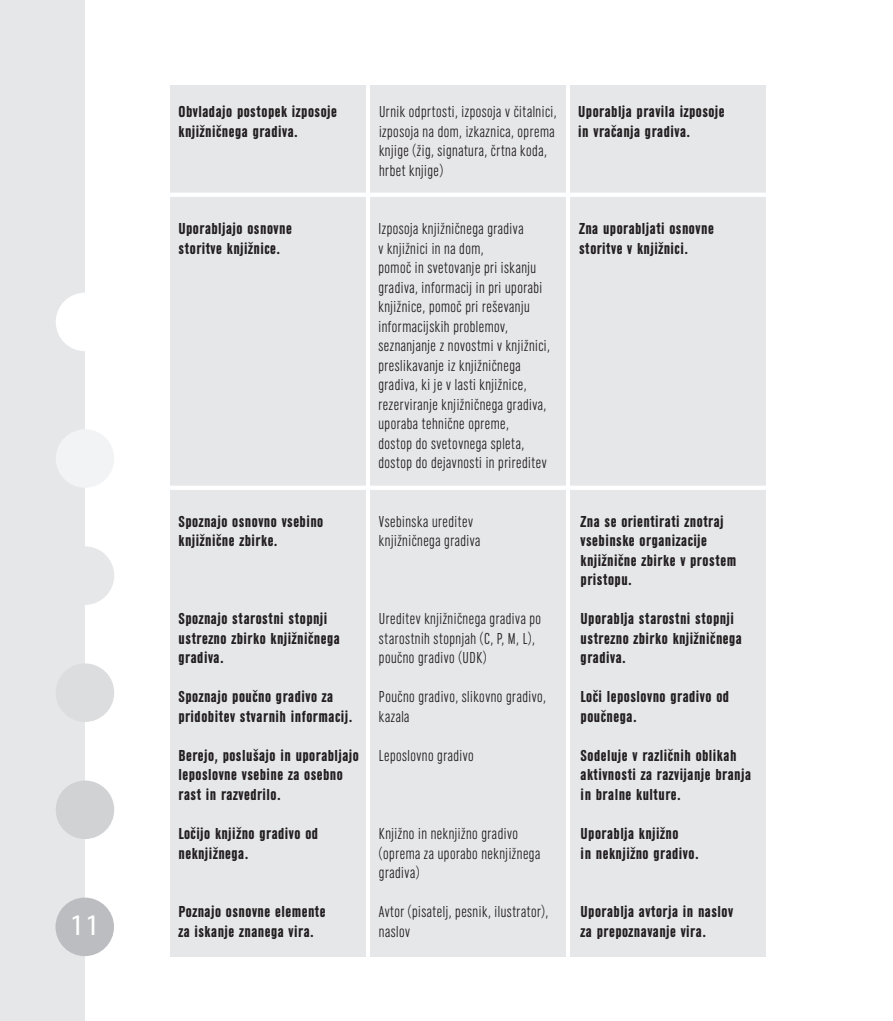
<style>
.page{position:relative;width:893px;height:1021px;background:#fff}
.page>*{position:absolute;margin:0;border:0;box-sizing:border-box;transform-origin:0 0}
.t1{font:30px "Myriad Pro";color:#fff}
.t2{font:700 condensed 16.5px/19.5px "URW Grotesk TEE";letter-spacing:.03em;color:#231f20}
.t3{font:16.5px/19.5px "URW Grotesk TEE Ligh Cond";letter-spacing:.03em;color:#231f20}
</style>
<div class="page">
<div style="left:0;top:0;width:85px;height:1020px;background:#e6e7e9"></div>
<div style="left:55px;top:897px;width:59px;height:59px;background:#bcbdc0;border-radius:50%"></div>
<div style="left:56px;top:780px;width:58px;height:59px;background:#d1d2d4;border-radius:50%"></div>
<div style="left:56px;top:663px;width:58px;height:59px;background:#dcdddf;border-radius:50%"></div>
<div style="left:56px;top:546px;width:58px;height:59px;background:#e6e7e9;border-radius:50%"></div>
<div style="left:56px;top:429px;width:58px;height:59px;background:#f2f3f4;border-radius:50%"></div>
<div style="left:56px;top:293px;width:58px;height:58px;background:#fff;border-radius:50%"></div>
<div style="left:170px;top:85px;width:196px;height:871px;background:#e6e7e9"></div>
<div style="left:370px;top:85px;width:196px;height:871px;background:#e6e7e9"></div>
<div style="left:570px;top:85px;width:195px;height:871px;background:#e6e7e9"></div>
<hr style="left:169px;top:193px;width:608px;height:4px;background:#fff">
<div style="left:169px;top:485px;width:608px;height:5px;background:#fff"></div>
<h1 class="t1" style="left:69px;top:906px;width:32px">11</h1>
<p class="t2" style="left:179px;top:102px;width:160px">Obvladajo postopek izposoje knjižničnega gradiva.</p>
<p class="t3" style="left:379px;top:102px;width:179px">Urnik odprtosti, izposoja v čitalnici, izposoja na dom, izkaznica, oprema knjige (žig, signatura, črtna koda, hrbet knjige)</p>
<p class="t2" style="left:578px;top:102px;width:148px">Uporablja pravila izposoje in vračanja gradiva.</p>
<p class="t2" style="left:179px;top:219px;width:115px">Uporabljajo osnovne storitve knjižnice.</p>
<p class="t3" style="left:378px;top:219px;width:173px">Izposoja knjižničnega gradiva<br>v knjižnici in na dom,<br>pomoč in svetovanje pri iskanju gradiva, informacij in pri uporabi knjižnice, pomoč pri reševanju informacijskih problemov, seznanjanje z novostmi v knjižnici, preslikavanje iz knjižničnega gradiva, ki je v lasti knjižnice, rezerviranje knjižničnega gradiva, uporaba tehnične opreme,<br>dostop do svetovnega spleta, dostop do dejavnosti in prireditev</p>
<p class="t2" style="left:579px;top:219px;width:136px">Zna uporabljati osnovne storitve v knjižnici.</p>
<p class="t2" style="left:178px;top:512px;width:146px">Spoznajo osnovno vsebino knjižnične zbirke.</p>
<p class="t3" style="left:379px;top:512px;width:103px">Vsebinska ureditev knjižničnega gradiva</p>
<p class="t2" style="left:178px;top:609px;width:163px">Spoznajo starostni stopnji ustrezno zbirko knjižničnega gradiva.</p>
<p class="t2" style="left:178px;top:687px;width:175px">Spoznajo poučno gradivo za pridobitev stvarnih informacij.</p>
<p class="t2" style="left:178px;top:746px;width:182px">Berejo, poslušajo in uporabljajo leposlovne vsebine za osebno rast in razvedrilo.</p>
<p class="t2" style="left:178px;top:824px;width:141px">Ločijo knjižno gradivo od neknjižnega.</p>
<p class="t2" style="left:178px;top:902px;width:149px">Poznajo osnovne elemente za iskanje znanega vira.</p>
<p class="t3" style="left:379px;top:609px;width:164px">Ureditev knjižničnega gradiva po starostnih stopnjah (C, P, M, L), poučno gradivo (UDK)</p>
<p class="t3" style="left:379px;top:687px;width:168px">Poučno gradivo, slikovno gradivo, kazala</p>
<p class="t3" style="left:379px;top:746px;width:96px">Leposlovno gradivo</p>
<p class="t3" style="left:379px;top:824px;width:163px">Knjižno in neknjižno gradivo (oprema za uporabo neknjižnega gradiva)</p>
<p class="t3" style="left:379px;top:902px;width:171px">Avtor (pisatelj, pesnik, ilustrator), naslov</p>
<p class="t2" style="left:581px;top:512px;width:157px">Zna se orientirati znotraj vsebinske organizacije knjižnične zbirke v prostem pristopu.</p>
<p class="t2" style="left:581px;top:609px;width:163px">Uporablja starostni stopnji ustrezno zbirko knjižničnega gradiva.</p>
<p class="t2" style="left:581px;top:687px;width:150px">Loči leposlovno gradivo od poučnega.</p>
<p class="t2" style="left:581px;top:746px;width:172px">Sodeluje v različnih oblikah aktivnosti za razvijanje branja in bralne kulture.</p>
<p class="t2" style="left:581px;top:824px;width:119px">Uporablja knjižno<br>in neknjižno gradivo.</p>
<p class="t2" style="left:581px;top:902px;width:154px">Uporablja avtorja in naslov za prepoznavanje vira.</p>
</div>
